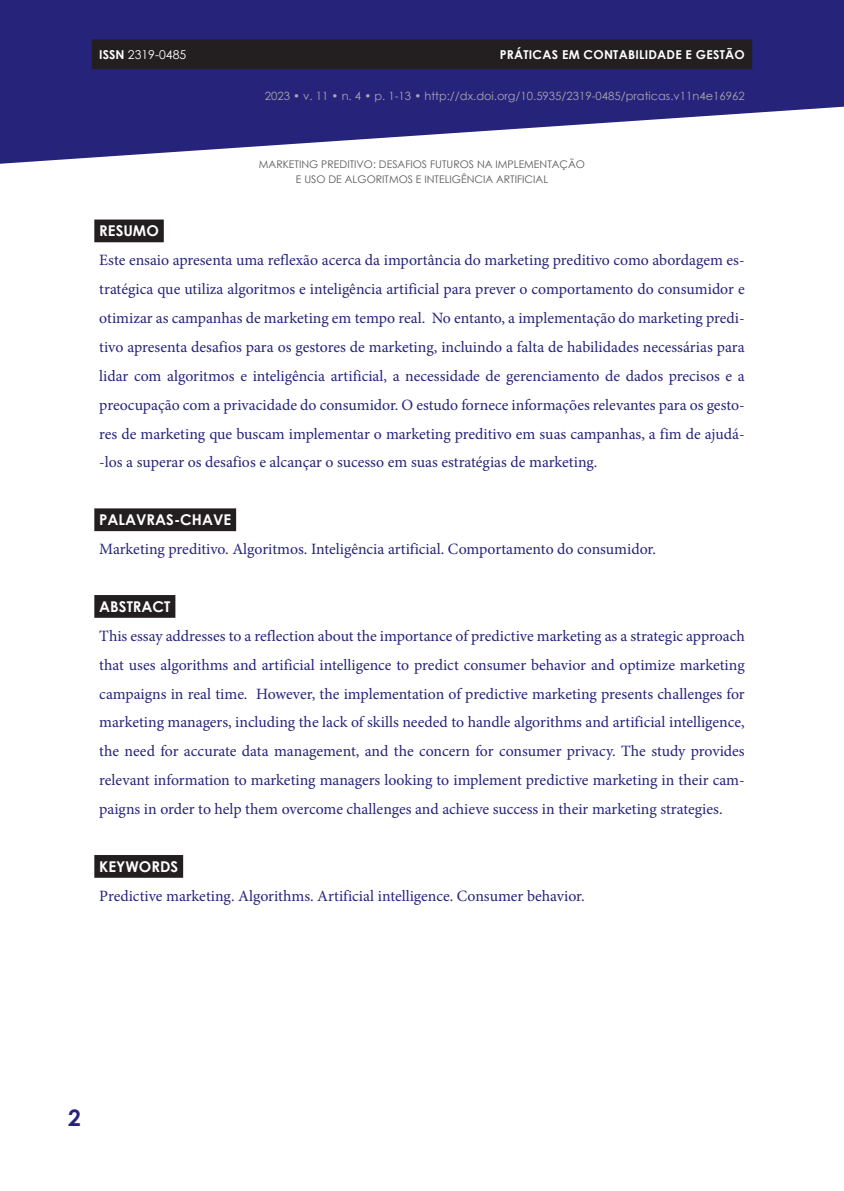
<style>
.page{position:relative;width:844px;height:1191px;background:#fff}
.page>*{position:absolute;margin:0;border:0;box-sizing:border-box;transform-origin:0 0}
.t1{font:700 22.75px "Century Gothic";color:#26237b}
.t2{font:15.75px/28.9px "Minion Pro";color:#26237b;text-align:justify}
.t3{font:700 14.88px "Century Gothic";color:#fff}
.t4{font:700 12.25px "Century Gothic";letter-spacing:.02em;color:#fff}
.t5{font:12.25px "Century Gothic";color:#fff}
.t6{font:11.38px "Century Gothic";color:#a8a9ad}
.t7{font:10.5px/15.8px "Century Gothic";color:#57585a;text-align:center}
.s1{font-weight:700}
</style>
<div class="page">
<svg style="left:0;top:0;width:843px;height:164px;fill:#26237b"></svg>
<div style="left:92px;top:39px;width:660px;height:30px;background:#231f20"></div>
<div style="left:94px;top:219px;width:70px;height:23px;background:#231f20"></div>
<div style="left:94px;top:508px;width:142px;height:23px;background:#231f20"></div>
<div style="left:94px;top:595px;width:81px;height:23px;background:#231f20"></div>
<div style="left:94px;top:855px;width:89px;height:22px;background:#231f20"></div>
<p class="t5" style="left:99px;top:46px;width:88px"><span class="s1">ISSN</span> 2319-0485</p>
<p class="t4" style="left:499px;top:45px;width:246px">PRÁTICAS EM CONTABILIDADE E GESTÃO</p>
<p class="t6" style="left:265px;top:88px;width:481px">2023 • v. 11 • n. 4 • p. 1-13 • http://dx.doi.org/10.5935/2319-0485/praticas.v11n4e16962</p>
<p class="t7" style="left:259px;top:156px;width:327px">MARKETING PREDITIVO: DESAFIOS FUTUROS NA IMPLEMENTAÇÃO<br>E USO DE ALGORITMOS E INTELIGÊNCIA ARTIFICIAL</p>
<p class="t3" style="left:99px;top:220px;width:61px">RESUMO</p>
<p class="t2" style="left:99px;top:246px;width:646px">Este ensaio apresenta uma reflexão acerca da importância do marketing preditivo como abordagem es&shy;tratégica que utiliza algoritmos e inteligência artificial para prever o comportamento do consumidor e otimizar as campanhas de marketing em tempo real. No entanto, a implementação do marketing predi&shy;tivo apresenta desafios para os gestores de marketing, incluindo a falta de habilidades necessárias para lidar com algoritmos e inteligência artificial, a necessidade de gerenciamento de dados precisos e a preocupação com a privacidade do consumidor. O estudo fornece informações relevantes para os gesto&shy;res de marketing que buscam implementar o marketing preditivo em suas campanhas, a fim de ajudá--los a superar os desafios e alcançar o sucesso em suas estratégias de marketing.</p>
<p class="t3" style="left:99px;top:508px;width:133px">PALAVRAS-CHAVE</p>
<p class="t2" style="left:99px;top:534px;width:558px">Marketing preditivo. Algoritmos. Inteligência artificial. Comportamento do consumidor.</p>
<p class="t3" style="left:99px;top:595px;width:73px">ABSTRACT</p>
<p class="t2" style="left:99px;top:621px;width:646px">This essay addresses to a reflection about the importance of predictive marketing as a strategic approach that uses algorithms and artificial intelligence to predict consumer behavior and optimize marketing campaigns in real time. However, the implementation of predictive marketing presents challenges for marketing managers, including the lack of skills needed to handle algorithms and artificial intelligence, the need for accurate data management, and the concern for consumer privacy. The study provides relevant information to marketing managers looking to implement predictive marketing in their cam&shy;paigns in order to help them overcome challenges and achieve success in their marketing strategies.</p>
<p class="t3" style="left:99px;top:855px;width:80px">KEYWORDS</p>
<p class="t2" style="left:99px;top:881px;width:487px">Predictive marketing. Algorithms. Artificial intelligence. Consumer behavior.</p>
<h1 class="t1" style="left:68px;top:1100px;width:14px">2</h1>
</div>
